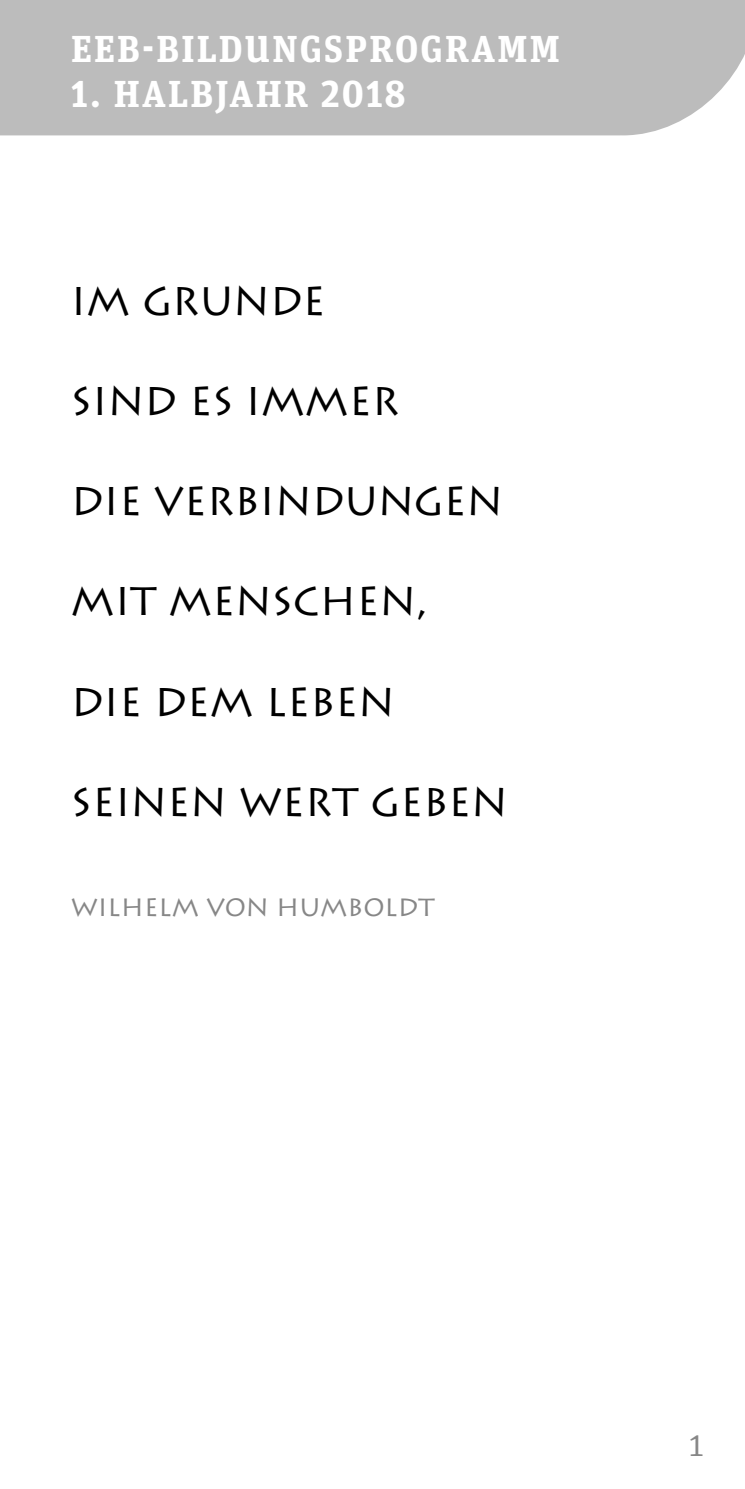
<style>
.page{position:relative;width:745px;height:1489px;background:#fff}
.page>*{position:absolute;margin:0;border:0;box-sizing:border-box;transform-origin:0 0}
.t1{font:40px "Lithos Pro";color:#000}
.t2{font:700 37.5px "Unit Slab Pro";letter-spacing:.06em;color:#fff}
.t3{font:30px "Unit Slab Pro";color:#878787}
.t4{font:25px "Lithos Pro";color:#878787}
</style>
<div class="page">
<div style="left:0;top:0;width:744px;height:135px;background:#bcbcbc"></div>
<p class="t2" style="left:71px;top:21px;width:490px">EEB-BILDUNGSPROGRAMM</p>
<p class="t2" style="left:71px;top:66px;width:336px">1. HALBJAHR 2018</p>
<p class="t1" style="left:71px;top:278px;width:256px">IM GRUNDE</p>
<p class="t1" style="left:71px;top:378px;width:330px">SIND ES IMMER</p>
<p class="t1" style="left:71px;top:478px;width:433px">DIE VERBINDUNGEN</p>
<p class="t1" style="left:71px;top:578px;width:357px">MIT MENSCHEN,</p>
<p class="t1" style="left:71px;top:678px;width:325px">DIE DEM LEBEN</p>
<p class="t1" style="left:71px;top:778px;width:438px">SEINEN WERT GEBEN</p>
<p class="t4" style="left:71px;top:892px;width:365px">WILHELM VON HUMBOLDT</p>
<p class="t3" style="left:687px;top:1425px;width:18px">1</p>
</div>
